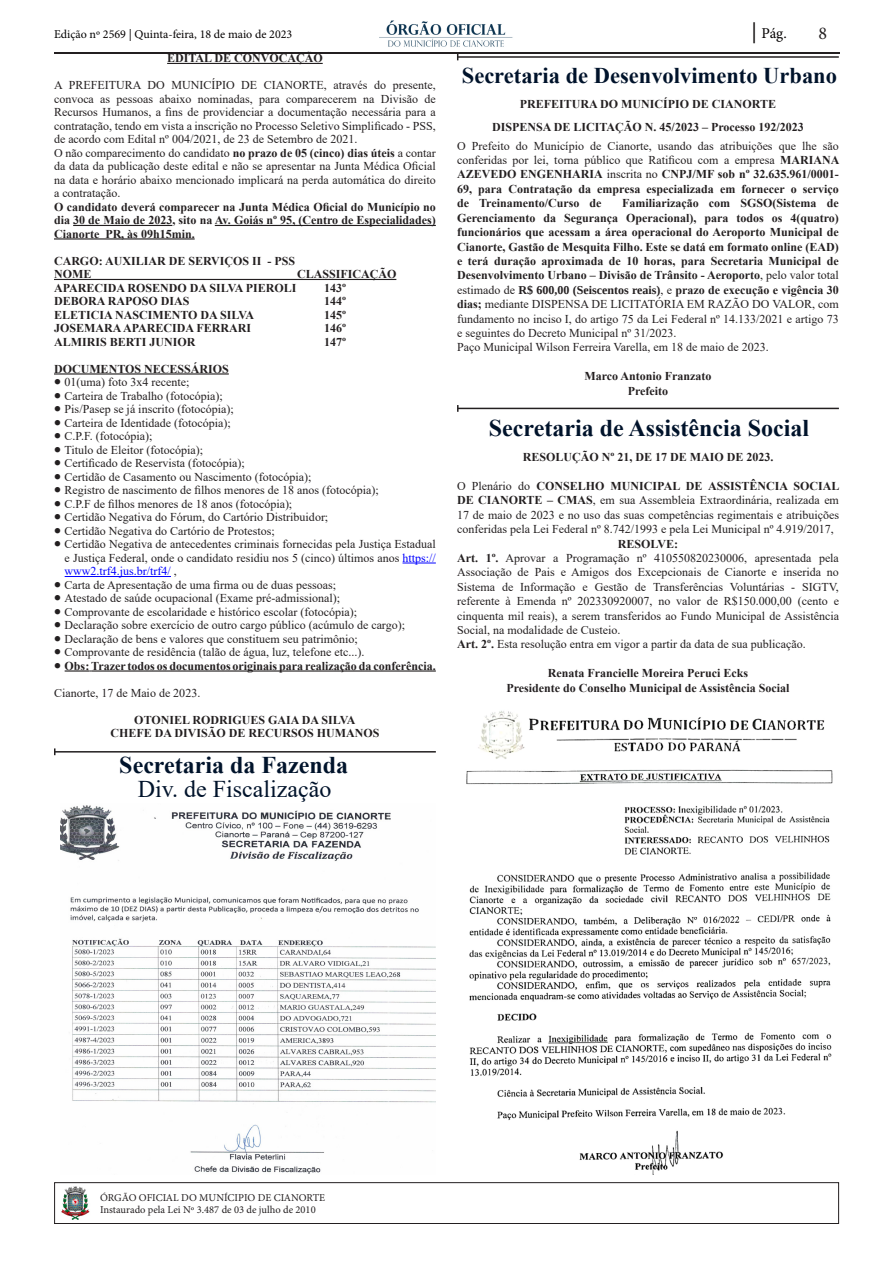
<style>
.page{position:relative;width:893px;height:1263px;background:#fff}
.page>*{position:absolute;margin:0;border:0;box-sizing:border-box;transform-origin:0 0}
.t1{font:700 24px "Times New Roman";color:#00132b}
.t2{font:24px "Times New Roman";color:#00132b}
.t3{font:700 22.5px "Times New Roman";color:#00132b}
.t4{font:18px "Minion Pro";color:#231f20}
.t5{font:15px "Minion Pro";color:#040000}
.t6{font:12px/13.5px "Times New Roman";color:#231f20;text-align:justify}
.Título_1{font:700 12px/14.4px "Times New Roman";color:#231f20;text-align:justify}
.t7{font:12px "Minion Pro";color:#040000}
.Normal__Web{font:700 12px "Times New Roman";color:#231f20}
.t8{font:10.5px/12.6px "Minion Pro";color:#231f20}
.s1{color:#000}
.s2{font-size:21px}
.s3{font-weight:700}
.s4{color:#00f}
.s5{font-weight:400}
.s6{font-family:"Liberation Serif"}
</style>
<div class="page">
<div style="left:54px;top:1182px;width:785px;height:42px;border:1px solid #231f20"></div>
<img style="left:61px;top:1186px;width:29px;height:34px">
<hr style="left:54px;top:52px;width:785px;height:2px;background:#231f20">
<img style="left:379px;top:21px;width:134px;height:26px">
<hr style="left:167px;top:63px;width:156px;height:1px;background:#231f20">
<hr style="left:73px;top:225px;width:99px;height:1px;background:#231f20">
<hr style="left:215px;top:225px;width:221px;height:1px;background:#231f20">
<hr style="left:54px;top:238px;width:141px;height:2px;background:#231f20">
<hr style="left:54px;top:279px;width:342px;height:1px;background:#231f20">
<hr style="left:54px;top:373px;width:175px;height:2px;background:#231f20">
<hr style="left:402px;top:563px;width:34px;height:1px;background:#00f">
<hr style="left:65px;top:576px;width:106px;height:1px;background:#00f">
<hr style="left:65px;top:670px;width:24px;height:2px;background:#231f20">
<hr style="left:91px;top:670px;width:345px;height:2px;background:#231f20">
<hr style="left:55px;top:751px;width:381px;height:1px;background:#231f20">
<svg style="left:54px;top:748px;width:2px;height:7px"></svg>
<img style="left:60px;top:805px;width:376px;height:369px">
<hr style="left:458px;top:56px;width:381px;height:2px;background:#231f20">
<hr style="left:458px;top:408px;width:381px;height:1px;background:#231f20">
<svg style="left:457px;top:405px;width:2px;height:7px"></svg>
<img style="left:466px;top:711px;width:367px;height:464px">
<p class="t7" style="left:54px;top:26px;width:240px"><span class="s1">Edição nº</span> 2569 | Quinta-feira, 18 de maio de 2023</p>
<p class="t5" style="left:751px;top:23px;width:37px"><span class="s2">|</span> Pág.</p>
<h3 class="t4" style="left:818px;top:22px;width:10px">8</h3>
<p class="Título_1" style="left:167px;top:51px;width:157px">EDITAL DE CONVOCAÇÃO</p>
<p class="t6" style="left:54px;top:78px;width:383px">A PREFEITURA DO MUNICÍPIO DE CIANORTE, através do presente, convoca as pessoas abaixo nominadas, para comparecerem na Divisão de Recursos Humanos, a fins de providenciar a documentação necessária para a contratação, tendo em vista a inscrição no Processo Seletivo Simplificado - PSS, de acordo com Edital nº 004/2021, de 23 de Setembro de 2021.</p>
<p class="t6" style="left:54px;top:145px;width:383px">O não comparecimento do candidato <span class="s3">no prazo de 05 (cinco) dias úteis</span> a contar da data da publicação deste edital e não se apresentar na Junta Médica Oficial na data e horário abaixo mencionado implicará na perda automática do direito a contratação.</p>
<p class="Título_1" style="left:54px;top:200px;width:383px;line-height:13.5px">O candidato deverá comparecer na Junta Médica Oficial do Município no dia 30 de Maio de 2023, sito na Av. Goiás nº 95, (Centro de Especialidades)<br>Cianorte PR, às 09h15min.</p>
<p class="Título_1" style="left:54px;top:253px;width:243px">CARGO: AUXILIAR DE SERVIÇOS II - PSS</p>
<p class="Título_1" style="left:54px;top:267px;width:39px">NOME</p>
<p class="Título_1" style="left:297px;top:267px;width:101px">CLASSIFICAÇÃO</p>
<p class="Título_1" style="left:54px;top:280px;width:244px">APARECIDA ROSENDO DA SILVA PIEROLI</p>
<p class="Título_1" style="left:324px;top:280px;width:23px">143º</p>
<p class="Título_1" style="left:54px;top:294px;width:137px">DEBORA RAPOSO DIAS</p>
<p class="Título_1" style="left:324px;top:294px;width:23px">144º</p>
<p class="Título_1" style="left:54px;top:307px;width:202px">ELETICIA NASCIMENTO DA SILVA</p>
<p class="Título_1" style="left:324px;top:307px;width:23px">145º</p>
<p class="Título_1" style="left:54px;top:321px;width:199px">JOSEMARA APARECIDA FERRARI</p>
<p class="Título_1" style="left:324px;top:321px;width:23px">146º</p>
<p class="Título_1" style="left:54px;top:334px;width:143px">ALMIRIS BERTI JUNIOR</p>
<p class="Título_1" style="left:324px;top:334px;width:23px">147º</p>
<p class="Título_1" style="left:54px;top:361px;width:176px">DOCUMENTOS NECESSÁRIOS</p>
<p class="t6" style="left:54px;top:375px;width:137px">• 01(uma) foto 3x4 recente;</p>
<p class="t6" style="left:54px;top:388px;width:170px">• Carteira de Trabalho (fotocópia);</p>
<p class="t6" style="left:54px;top:402px;width:181px">• Pis/Pasep se já inscrito (fotocópia);</p>
<p class="t6" style="left:54px;top:415px;width:178px">• Carteira de Identidade (fotocópia);</p>
<p class="t6" style="left:54px;top:429px;width:100px">• C.P.F. (fotocópia);</p>
<p class="t6" style="left:54px;top:442px;width:151px">• Titulo de Eleitor (fotocópia);</p>
<p class="t6" style="left:54px;top:456px;width:192px">• Certificado de Reservista (fotocópia);</p>
<p class="t6" style="left:54px;top:469px;width:259px">• Certidão de Casamento ou Nascimento (fotocópia);</p>
<p class="t6" style="left:54px;top:483px;width:326px">• Registro de nascimento de filhos menores de 18 anos (fotocópia);</p>
<p class="t6" style="left:54px;top:496px;width:240px">• C.P.F de filhos menores de 18 anos (fotocópia);</p>
<p class="t6" style="left:54px;top:510px;width:276px">• Certidão Negativa do Fórum, do Cartório Distribuidor;</p>
<p class="t6" style="left:54px;top:523px;width:222px">• Certidão Negativa do Cartório de Protestos;</p>
<p class="t6" style="left:65px;top:537px;width:373px;text-indent:-11px">• Certidão Negativa de antecedentes criminais fornecidas pela Justiça Estadual e Justiça Federal, onde o candidato residiu nos 5 (cinco) últimos anos <span class="s4">https:// www2.trf4.jus.br/trf4/</span> ,</p>
<p class="t6" style="left:54px;top:577px;width:284px">• Carta de Apresentação de uma firma ou de duas pessoas;</p>
<p class="t6" style="left:54px;top:591px;width:288px">• Atestado de saúde ocupacional (Exame pré-admissional);</p>
<p class="t6" style="left:54px;top:604px;width:305px">• Comprovante de escolaridade e histórico escolar (fotocópia);</p>
<p class="t6" style="left:54px;top:618px;width:353px">• Declaração sobre exercício de outro cargo público (acúmulo de cargo);</p>
<p class="t6" style="left:54px;top:631px;width:305px">• Declaração de bens e valores que constituem seu patrimônio;</p>
<p class="t6" style="left:54px;top:645px;width:312px">• Comprovante de residência (talão de água, luz, telefone etc...).</p>
<p class="Título_1" style="left:54px;top:658px;width:383px">• Obs: Trazer todos os documentos originais para realização da conferência.</p>
<p class="t6" style="left:54px;top:685px;width:148px">Cianorte, 17 de Maio de 2023.</p>
<p class="Título_1" style="left:134px;top:712px;width:223px">OTONIEL RODRIGUES GAIA DA SILVA</p>
<p class="Título_1" style="left:110px;top:726px;width:271px">CHEFE DA DIVISÃO DE RECURSOS HUMANOS</p>
<p class="t1" style="left:119px;top:748px;width:230px">Secretaria da Fazenda</p>
<p class="t2" style="left:138px;top:772px;width:195px">Div. de Fiscalização</p>
<p class="t3" style="left:462px;top:60px;width:377px">Secretaria de Desenvolvimento Urbano</p>
<p class="Título_1" style="left:520px;top:96px;width:258px">PREFEITURA DO MUNICÍPIO DE CIANORTE</p>
<p class="Título_1" style="left:492px;top:119px;width:313px">DISPENSA DE LICITAÇÃO N. 45/2023 – Processo 192/2023</p>
<p class="Título_1" style="left:457px;top:138px;width:384px"><span class="s5">O Prefeito do Município de Cianorte, usando das atribuições que lhe são conferidas por lei, torna público que Ratificou com a empresa</span> MARIANA AZEVEDO ENGENHARIA <span class="s5">inscrita no</span> CNPJ/MF sob nº 32.635.961/0001- 69, para Contratação da empresa especializada em fornecer o serviço de Treinamento/Curso de</p>
<p class="Título_1" style="left:457px;top:196px;width:383px;text-indent:165px">Familiarização com SGSO(Sistema de Gerenciamento da Segurança Operacional), para todos os 4(quatro) funcionários que acessam a área operacional do Aeroporto Municipal de Cianorte, Gastão de Mesquita Filho. Este se datá em formato online (EAD) e terá duração aproximada de 10 horas, para Secretaria Municipal de Desenvolvimento Urbano – Divisão de Trânsito - Aeroporto<span class="s5">, pelo valor total estimado de</span> <span class="s6">R$ 600,00 (Seiscentos reais)</span><span class="s5">, e</span> prazo de execução e vigência 30 dias; <span class="s5">mediante DISPENSA DE LICITATÓRIA EM RAZÃO DO VALOR, com fundamento no inciso I, do artigo 75 da Lei Federal nº 14.133/2021 e artigo 73 e seguintes do Decreto Municipal nº 31/2023.</span></p>
<p class="t6" style="left:457px;top:340px;width:313px">Paço Municipal Wilson Ferreira Varella, em 18 de maio de 2023.</p>
<p class="Título_1" style="left:584px;top:369px;width:129px">Marco Antonio Franzato</p>
<p class="Título_1" style="left:628px;top:383px;width:42px">Prefeito</p>
<p class="t1" style="left:489px;top:411px;width:322px">Secretaria de Assistência Social</p>
<p class="Título_1" style="left:523px;top:450px;width:252px">RESOLUÇÃO Nº 21, DE 17 DE MAIO DE 2023.</p>
<p class="t6" style="left:457px;top:478px;width:384px;line-height:14.4px">O Plenário do <span class="s3">CONSELHO MUNICIPAL DE ASSISTÊNCIA SOCIAL DE CIANORTE – CMAS</span>, em sua Assembleia Extraordinária, realizada em 17 de maio de 2023 e no uso das suas competências regimentais e atribuições conferidas pela Lei Federal nº 8.742/1993 e pela Lei Municipal nº 4.919/2017,</p>
<p class="Normal__Web" style="left:618px;top:535px;width:62px">RESOLVE:</p>
<p class="t6" style="left:457px;top:550px;width:383px;line-height:14.4px"><span class="s3">Art. 1º.</span> Aprovar a Programação nº 410550820230006, apresentada pela Associação de Pais e Amigos dos Excepcionais de Cianorte e inserida no Sistema de Informação e Gestão de Transferências Voluntárias - SIGTV, referente à Emenda nº 202330920007, no valor de R$150.000,00 (cento e cinquenta mil reais), a serem transferidos ao Fundo Municipal de Assistência Social, na modalidade de Custeio.</p>
<p class="t6" style="left:457px;top:637px;width:350px"><span class="s3">Art. 2º.</span> Esta resolução entra em vigor a partir da data de sua publicação.</p>
<p class="Título_1" style="left:548px;top:666px;width:202px">Renata Francielle Moreira Peruci Ecks</p>
<p class="Título_1" style="left:506px;top:680px;width:285px">Presidente do Conselho Municipal de Assistência Social</p>
<p class="t8" style="left:100px;top:1191px;width:227px">ÓRGÃO OFICIAL DO MUNÍCIPIO DE CIANORTE<br>Instaurado pela Lei Nº 3.487 de 03 de julho de 2010</p>
</div>
